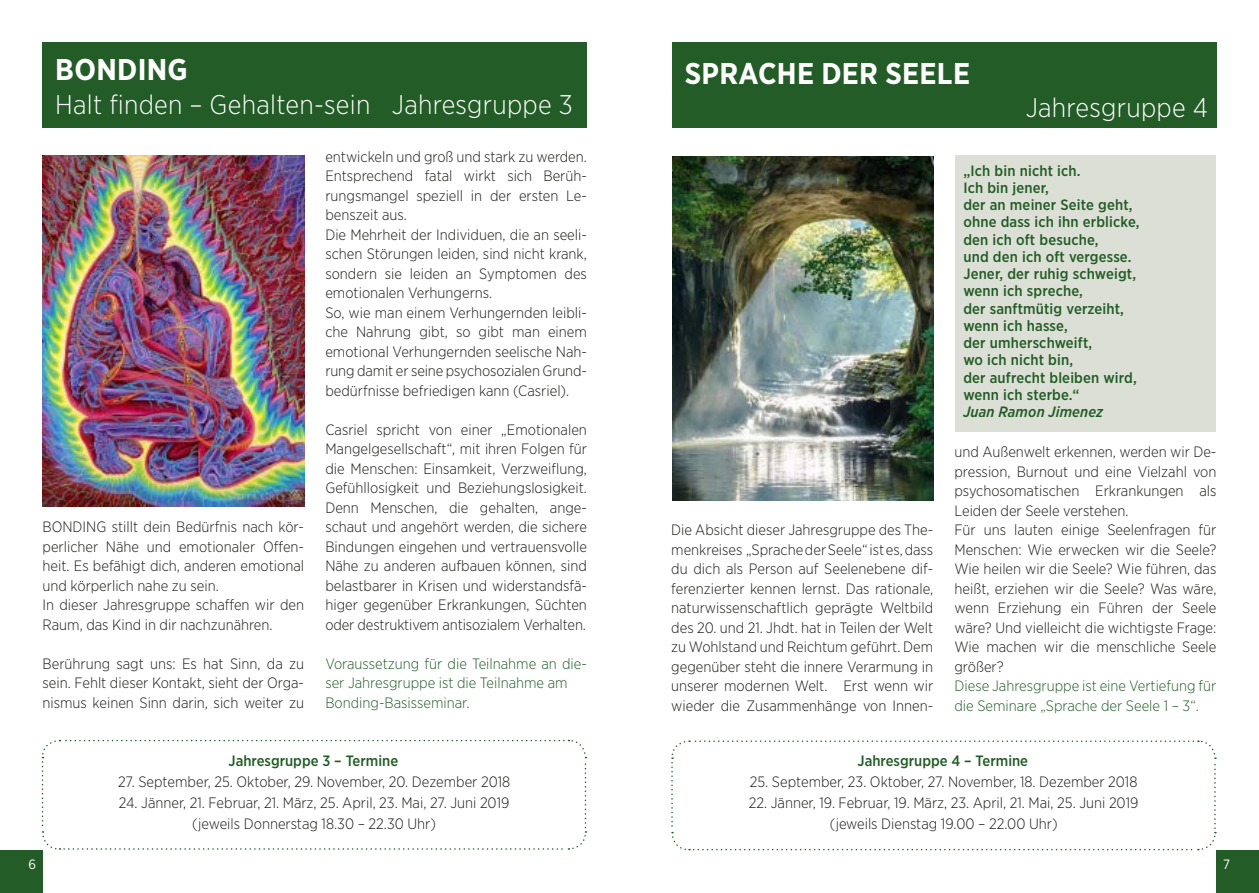
<style>
.page{position:relative;width:1259px;height:893px;background:#fff}
.page>*{position:absolute;margin:0;border:0;box-sizing:border-box;transform-origin:0 0}
.t1{font:700 30px "Gotham Narrow";letter-spacing:.01em;color:#fff}
.t2{font:300 27px "Gotham Narrow";letter-spacing:.01em;color:#fff}
.t3{font:300 15px/19.5px "Gotham Narrow";color:#1a1a18}
.t4{font:500 15px/17.2px "Gotham Narrow";letter-spacing:.01em;color:#235c27}
.t5{font:300 15px/19.5px "Gotham Narrow";color:#235c27}
.t6{font:italic 500 15px "Gotham Narrow";letter-spacing:.01em;color:#235c27}
.t7{font:13.5px "Gotham Narrow";color:#fff}
</style>
<div class="page">
<svg style="left:671px;top:740px;width:545px;height:111px"></svg>
<svg style="left:41px;top:739px;width:546px;height:111px"></svg>
<div style="left:672px;top:43px;width:544px;height:85px;background:#235c27"></div>
<div style="left:43px;top:43px;width:544px;height:85px;background:#235c27"></div>
<img style="left:43px;top:155px;width:261px;height:352px">
<div style="left:955px;top:155px;width:260px;height:277px;background:#dcdfd5"></div>
<img style="left:672px;top:156px;width:261px;height:344px">
<div style="left:1216px;top:850px;width:43px;height:43px;background:#235c27"></div>
<div style="left:0;top:850px;width:43px;height:43px;background:#235c27"></div>
<h1 class="t1" style="left:55px;top:51px;width:134px">BONDING</h1>
<h2 class="t2" style="left:55px;top:87px;width:519px">Halt finden – Gehalten-sein Jahresgruppe 3</h2>
<p class="t3" style="left:43px;top:517px;width:263px">BONDING stillt dein Bedürfnis nach kör&shy;perlicher Nähe und emotionaler Offen&shy;heit. Es befähigt dich, anderen emotional und körperlich nahe zu sein.<br>In dieser Jahresgruppe schaffen wir den Raum, das Kind in dir nachzunähren.</p>
<p class="t3" style="left:43px;top:653px;width:263px;text-align:justify">Berührung sagt uns: Es hat Sinn, da zu sein. Fehlt dieser Kontakt, sieht der Orga&shy;nismus keinen Sinn darin, sich weiter zu</p>
<p class="t3" style="left:325px;top:146px;width:263px">entwickeln und groß und stark zu werden.<br>Entsprechend fatal wirkt sich Berüh&shy;rungsmangel speziell in der ersten Le&shy;benszeit aus.<br>Die Mehrheit der Individuen, die an seeli&shy;schen Störungen leiden, sind nicht krank, sondern sie leiden an Symptomen des emotionalen Verhungerns.<br>So, wie man einem Verhungernden leibli&shy;che Nahrung gibt, so gibt man einem emotional Verhungernden seelische Nah&shy;rung damit er seine psychosozialen Grund&shy;bedürfnisse befriedigen kann (Casriel).</p>
<p class="t3" style="left:325px;top:419px;width:263px;text-align:justify">Casriel spricht von einer „Emotionalen Mangelgesellschaft“, mit ihren Folgen für die Menschen: Einsamkeit, Verzweiflung, Gefühllosigkeit und Beziehungslosigkeit.<br>Denn Menschen, die gehalten, ange&shy;schaut und angehört werden, die sichere Bindungen eingehen und vertrauensvolle Nähe zu anderen aufbauen können, sind belastbarer in Krisen und widerstandsfä&shy;higer gegenüber Erkrankungen, Süchten oder destruktivem antisozialem Verhalten.</p>
<p class="t5" style="left:325px;top:653px;width:263px">Voraussetzung für die Teilnahme an die&shy;ser Jahresgruppe ist die Teilnahme am<br>Bonding-Basisseminar.</p>
<p class="t4" style="left:228px;top:752px;width:171px">Jahresgruppe 3 – Termine</p>
<p class="t3" style="left:118px;top:772px;width:393px">27. September, 25. Oktober, 29. November, 20. Dezember 2018</p>
<p class="t3" style="left:119px;top:792px;width:392px;line-height:21px;text-align:center">24. Jänner, 21. Februar, 21. März, 25. April, 23. Mai, 27. Juni 2019 (jeweils Donnerstag 18.30 – 22.30 Uhr)</p>
<h1 class="t1" style="left:685px;top:55px;width:283px">SPRACHE DER SEELE</h1>
<h2 class="t2" style="left:1025px;top:91px;width:184px">Jahresgruppe 4</h2>
<p class="t3" style="left:671px;top:520px;width:263px;text-align:justify">Die Absicht dieser Jahresgruppe des The&shy;menkreises „Sprache der Seele“ ist es, dass du dich als Person auf Seelenebene dif&shy;ferenzierter kennen lernst. Das rationale, naturwissenschaftlich geprägte Weltbild des 20. und 21. Jhdt. hat in Teilen der Welt zu Wohlstand und Reichtum geführt. Dem gegenüber steht die innere Verarmung in unserer modernen Welt. Erst wenn wir wieder die Zusammenhänge von Innen-</p>
<p class="t4" style="left:963px;top:162px;width:178px">„Ich bin nicht ich.<br>Ich bin jener,<br>der an meiner Seite geht, ohne dass ich ihn erblicke, den ich oft besuche,<br>und den ich oft vergesse.<br>Jener, der ruhig schweigt, wenn ich spreche,<br>der sanftmütig verzeiht, wenn ich hasse,<br>der umherschweift,<br>wo ich nicht bin,<br>der aufrecht bleiben wird, wenn ich sterbe.“</p>
<p class="t6" style="left:963px;top:402px;width:141px">Juan Ramon Jimenez</p>
<p class="t3" style="left:954px;top:442px;width:263px">und Außenwelt erkennen, werden wir De&shy;pression, Burnout und eine Vielzahl von psychosomatischen Erkrankungen als Leiden der Seele verstehen.<br>Für uns lauten einige Seelenfragen für Menschen: Wie erwecken wir die Seele?<br>Wie heilen wir die Seele? Wie führen, das heißt, erziehen wir die Seele? Was wäre, wenn Erziehung ein Führen der Seele wäre? Und vielleicht die wichtigste Frage:<br>Wie machen wir die menschliche Seele größer?</p>
<p class="t5" style="left:954px;top:676px;width:263px">Diese Jahresgruppe ist eine Vertiefung für die Seminare „Sprache der Seele 1 – 3“.</p>
<p class="t4" style="left:857px;top:752px;width:172px">Jahresgruppe 4 – Termine</p>
<p class="t3" style="left:750px;top:772px;width:389px">25. September, 23. Oktober, 27. November, 18. Dezember 2018</p>
<p class="t3" style="left:749px;top:792px;width:391px;line-height:21px;text-align:center">22. Jänner, 19. Februar, 19. März, 23. April, 21. Mai, 25. Juni 2019 (jeweils Dienstag 19.00 – 22.00 Uhr)</p>
<p class="t7" style="left:29px;top:856px;width:9px">6</p>
<p class="t7" style="left:1223px;top:856px;width:8px">7</p>
</div>
